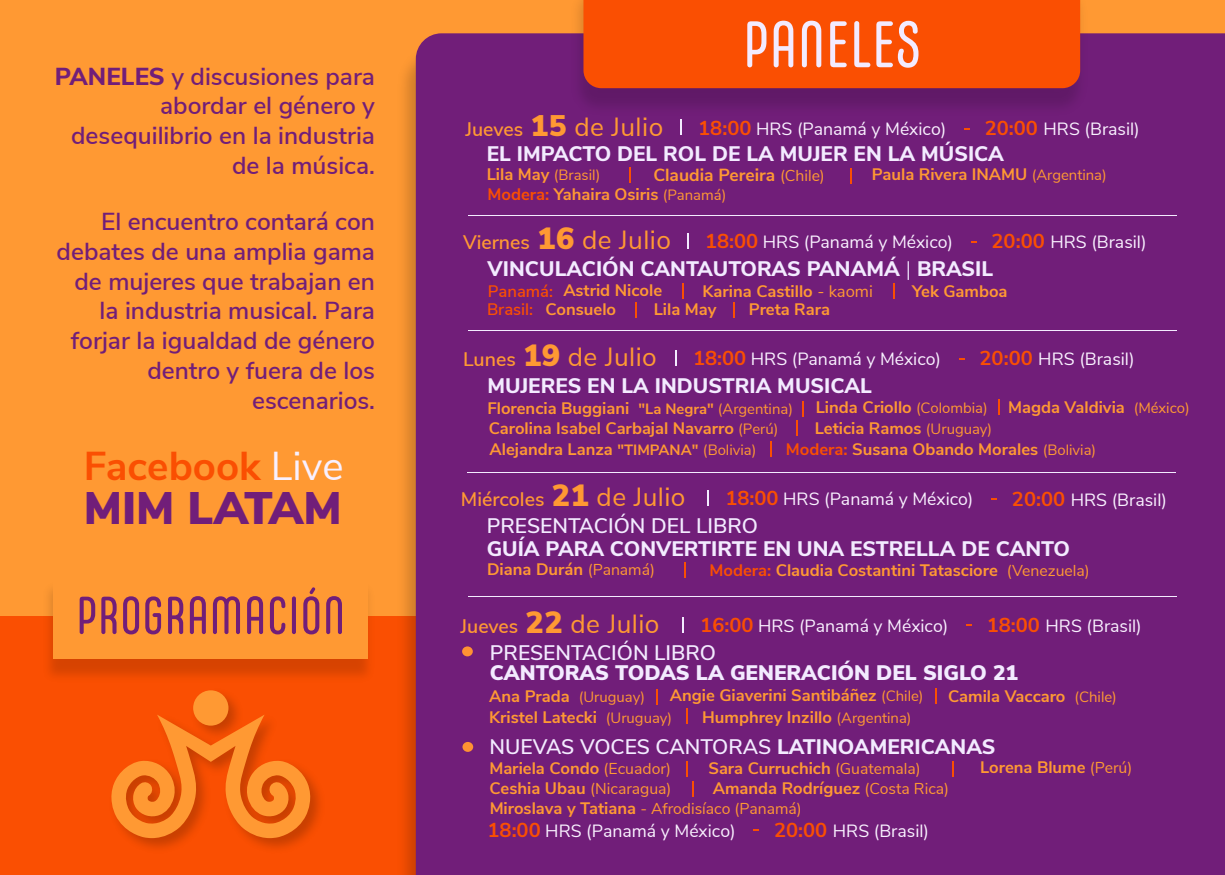
<style>
.page{position:relative;width:1225px;height:875px;background:#fff}
.page>*{position:absolute;margin:0;border:0;box-sizing:border-box;transform-origin:0 0}
.t1{font:65.62px "Carl Marx";color:#f3ebff}
.t2{font:53.38px "Carl Marx";color:#711e79}
.t3{font:900 45.5px "Nunito Sans";color:#711e79}
.t4{font:700 40.25px "Nunito Sans";color:#fa4f02}
.t5{font:26.25px "Nunito Sans";letter-spacing:.015em;color:#f93}
.t6{font:600 24.5px/29.8px "Nunito Sans";color:#711e79;text-align:right}
.t7{font:800 21px "Nunito Sans";color:#f3ebff}
.t8{font:600 21px "Nunito Sans";color:#f3ebff}
.t9{font:900 21px "Nunito Sans";color:#f3ebff}
.t10{font:600 19.6px "Nunito Sans";color:#f93}
.t11{font:17.68px "Nunito Sans";color:#f9f1ff}
.t12{font:700 17.5px "Nunito Sans";color:#f93}
.t13{font:700 16.62px/21.2px "Nunito Sans";color:#f93}
.t14{font:15.75px/20.1px "Nunito Sans";color:#f93}
.t15{font:14.88px "Nunito Sans";color:#f93}
.s1{font-weight:800}
.s2{font-weight:400;color:#f8f0ff}
.s3{font-weight:600;font-size:19.6px}
.s4{font-weight:900;font-size:29.75px}
.s5{font-weight:700;font-size:20.12px;color:#fa4f02}
.s6{font-weight:700;font-size:16.62px}
.s7{font-weight:400;font-size:15.75px}
.s8{font-weight:400;font-size:14.88px}
.s9{color:#fa4f02}
.s10{font-weight:900;font-size:30.62px}
.s11{font-weight:400;font-size:26.25px}
.s12{font-weight:300}
.s13{font-weight:600;color:#fa4f02}
.s14{font-weight:400}
.s15{font-size:14.88px}
</style>
<div class="page">
<div style="left:0;top:0;width:1225px;height:621px;background:#f93"></div>
<div style="left:0;top:617px;width:1225px;height:258px;background:#fa4f02"></div>
<img style="left:392px;top:56px;width:24px;height:819px">
<div style="left:416px;top:33px;width:809px;height:842px;background:#711e79"></div>
<svg style="left:682px;top:283px;width:1px;height:16px"></svg>
<svg style="left:894px;top:284px;width:1px;height:15px"></svg>
<img style="left:566px;top:0;width:527px;height:121px">
<div style="left:583px;top:0;width:497px;height:88px;background:#fa4f02"></div>
<div style="left:53px;top:576px;width:315px;height:83px;background:#f93"></div>
<hr style="left:468px;top:215px;width:708px;height:1px;background:#f3ebff">
<svg style="left:111px;top:690px;width:202px;height:148px"></svg>
<hr style="left:468px;top:331px;width:708px;height:1px;background:#f3ebff">
<hr style="left:467px;top:472px;width:709px;height:1px;background:#f3ebff">
<svg style="left:635px;top:302px;width:2px;height:15px"></svg>
<svg style="left:733px;top:302px;width:2px;height:15px"></svg>
<svg style="left:797px;top:401px;width:7px;height:35px"></svg>
<svg style="left:770px;top:442px;width:2px;height:15px"></svg>
<svg style="left:964px;top:128px;width:6px;height:2px"></svg>
<svg style="left:850px;top:168px;width:1px;height:15px"></svg>
<svg style="left:630px;top:168px;width:1px;height:15px"></svg>
<svg style="left:952px;top:761px;width:1px;height:16px"></svg>
<svg style="left:687px;top:761px;width:6px;height:36px"></svg>
<svg style="left:684px;top:562px;width:1px;height:16px"></svg>
<svg style="left:657px;top:689px;width:1px;height:16px"></svg>
<svg style="left:935px;top:688px;width:1px;height:15px"></svg>
<svg style="left:686px;top:708px;width:1px;height:16px"></svg>
<hr style="left:468px;top:596px;width:709px;height:1px;background:#f3ebff">
<div style="left:462px;top:646px;width:11px;height:10px;background:#ff9233;border-radius:50%"></div>
<div style="left:462px;top:742px;width:11px;height:10px;background:#ff9233;border-radius:50%"></div>
<svg style="left:680px;top:120px;width:2px;height:15px"></svg>
<svg style="left:675px;top:350px;width:1px;height:16px"></svg>
<svg style="left:707px;top:491px;width:2px;height:15px"></svg>
<svg style="left:682px;top:617px;width:2px;height:15px"></svg>
<svg style="left:687px;top:233px;width:1px;height:16px"></svg>
<svg style="left:998px;top:400px;width:2px;height:15px"></svg>
<h3 class="t6" style="left:55px;top:60px;width:322px"><span class="s1">PANELES</span> y discusiones para abordar el género y desequilibrio en la industria de la música.</h3>
<h3 class="t6" style="left:57px;top:205px;width:320px">El encuentro contará con debates de una amplia gama de mujeres que trabajan en la industria musical. Para forjar la igualdad de género dentro y fuera de los escenarios.</h3>
<h3 class="t4" style="left:84px;top:436px;width:261px">Facebook <span class="s2">Live</span></h3>
<h3 class="t3" style="left:84px;top:474px;width:259px">MIM LATAM</h3>
<h2 class="t2" style="left:76px;top:586px;width:271px">PROGRAMACIÓN</h2>
<h1 class="t1" style="left:743px;top:8px;width:180px">PANELES</h1>
<h3 class="t5" style="left:465px;top:108px;width:199px"><span class="s3">Jueves</span> <span class="s4">15</span> de Julio</h3>
<p class="t11" style="left:698px;top:116px;width:250px"><span class="s5">18:00</span> HRS (Panamá y México)</p>
<p class="t11" style="left:985px;top:116px;width:157px"><span class="s5">20:00</span> HRS (Brasil)</p>
<p class="t15" style="left:487px;top:164px;width:115px"><span class="s6">Lila May</span> (Brasil)</p>
<p class="t7" style="left:487px;top:138px;width:519px">EL IMPACTO DEL ROL DE LA MUJER EN LA MÚSICA</p>
<p class="t12" style="left:653px;top:162px;width:173px">Claudia Pereira <span class="s7">(Chile)</span></p>
<p class="t13" style="left:872px;top:163px;width:237px">Paula Rivera INAMU <span class="s8">(Argentina)</span></p>
<p class="t13" style="left:488px;top:183px;width:240px"><span class="s9">Modera:</span> Yahaira Osiris <span class="s8">(Panamá)</span></p>
<p class="t10" style="left:463px;top:228px;width:209px">Viernes <span class="s10">16</span> <span class="s11">de Julio</span></p>
<p class="t11" style="left:705px;top:229px;width:250px"><span class="s5">18:00</span> HRS (Panamá y México)</p>
<p class="t11" style="left:992px;top:229px;width:157px"><span class="s5">20:00</span> HRS (Brasil)</p>
<p class="t7" style="left:488px;top:254px;width:507px">VINCULACIÓN CANTAUTORAS PANAMÁ <span class="s12">|</span> BRASIL</p>
<p class="t13" style="left:488px;top:279px;width:176px"><span class="s13">Panamá:</span> Astrid Nicole</p>
<p class="t13" style="left:703px;top:280px;width:172px">Karina Castillo <span class="s14">- kaomi</span></p>
<p class="t13" style="left:912px;top:280px;width:97px">Yek Gamboa</p>
<p class="t13" style="left:487px;top:298px;width:131px"><span class="s13">Brasil:</span> Consuelo</p>
<p class="t13" style="left:654px;top:297px;width:64px">Lila May</p>
<p class="t13" style="left:749px;top:297px;width:83px">Preta Rara</p>
<h3 class="t5" style="left:463px;top:337px;width:195px"><span class="s3">Lunes</span> <span class="s10">19</span> de Julio</h3>
<p class="t13" style="left:487px;top:397px;width:307px">Florencia Buggiani <span class="s15">"La Negra"</span> <span class="s8">(Argentina)</span></p>
<p class="t11" style="left:693px;top:346px;width:250px"><span class="s5">18:00</span> HRS (Panamá y México)</p>
<p class="t11" style="left:980px;top:346px;width:157px"><span class="s5">20:00</span> HRS (Brasil)</p>
<p class="t7" style="left:488px;top:371px;width:386px">MUJERES EN LA INDUSTRIA MUSICAL</p>
<p class="t13" style="left:1008px;top:396px;width:183px">Magda Valdivia <span class="s8">(México)</span></p>
<p class="t13" style="left:816px;top:396px;width:174px">Linda Criollo <span class="s8">(Colombia)</span></p>
<p class="t13" style="left:786px;top:437px;width:312px"><span class="s9">Modera:</span> Susana Obando Morales <span class="s8">(Bolivia)</span></p>
<p class="t13" style="left:489px;top:416px;width:291px">Carolina Isabel Carbajal Navarro <span class="s8">(Perú)<br></span>Alejandra Lanza <span class="s15">"TIMPANA"</span> <span class="s8">(Bolivia)</span></p>
<p class="t13" style="left:815px;top:417px;width:179px">Leticia Ramos <span class="s8">(Uruguay)</span></p>
<p class="t10" style="left:461px;top:485px;width:226px">Miércoles <span class="s10">21</span> <span class="s11">de Julio</span></p>
<p class="t11" style="left:725px;top:486px;width:250px"><span class="s5">18:00</span> HRS (Panamá y México)</p>
<p class="t11" style="left:1012px;top:487px;width:157px"><span class="s5">20:00</span> HRS (Brasil)</p>
<p class="t8" style="left:487px;top:510px;width:273px">PRESENTACIÓN DEL LIBRO</p>
<p class="t7" style="left:487px;top:533px;width:585px">GUÍA PARA CONVERTIRTE EN UNA ESTRELLA DE CANTO</p>
<p class="t13" style="left:487px;top:558px;width:169px">Diana Durán <span class="s7">(Panamá)</span></p>
<p class="t13" style="left:709px;top:559px;width:382px"><span class="s9">Modera:</span> Claudia Costantini Tatasciore <span class="s7">(Venezuela)</span></p>
<h3 class="t5" style="left:461px;top:604px;width:200px"><span class="s3">Jueves</span> <span class="s10">22</span> de Julio</h3>
<p class="t11" style="left:700px;top:613px;width:250px"><span class="s5">16:00</span> HRS (Panamá y México)</p>
<p class="t11" style="left:987px;top:613px;width:157px"><span class="s5">18:00</span> HRS (Brasil)</p>
<p class="t8" style="left:490px;top:637px;width:228px">PRESENTACIÓN LIBRO</p>
<p class="t9" style="left:490px;top:657px;width:530px">CANTORAS TODAS LA GENERACIÓN DEL SIGLO 21</p>
<p class="t15" style="left:489px;top:686px;width:157px"><span class="s6">Ana Prada</span> (Uruguay)</p>
<p class="t13" style="left:702px;top:705px;width:211px">Humphrey Inzillo <span class="s8">(Argentina)</span></p>
<p class="t13" style="left:670px;top:684px;width:255px">Angie Giaverini Santibáñez <span class="s8">(Chile)</span></p>
<p class="t13" style="left:948px;top:685px;width:170px">Camila Vaccaro <span class="s8">(Chile)</span></p>
<p class="t13" style="left:489px;top:706px;width:184px">Kristel Latecki <span class="s8">(Uruguay)</span></p>
<p class="t8" style="left:490px;top:732px;width:508px">NUEVAS VOCES CANTORAS <span class="s1">LATINOAMERICANAS</span></p>
<p class="t13" style="left:489px;top:756px;width:183px">Mariela Condo <span class="s7">(Ecuador)</span></p>
<p class="t13" style="left:708px;top:756px;width:214px">Sara Curruchich <span class="s7">(Guatemala)</span></p>
<p class="t13" style="left:980px;top:756px;width:154px">Lorena Blume <span class="s7">(Perú)</span></p>
<p class="t14" style="left:490px;top:778px;width:314px"><span class="s6">Ceshia Ubau</span> (Nicaragua)<br><span class="s6">Miroslava y Tatiana</span> - Afrodisíaco (Panamá)</p>
<p class="t13" style="left:713px;top:777px;width:238px">Amanda Rodríguez <span class="s7">(Costa Rica)</span></p>
<p class="t11" style="left:488px;top:817px;width:250px"><span class="s5">18:00</span> HRS (Panamá y México)</p>
<p class="t11" style="left:774px;top:818px;width:157px"><span class="s5">20:00</span> HRS (Brasil)</p>
</div>
